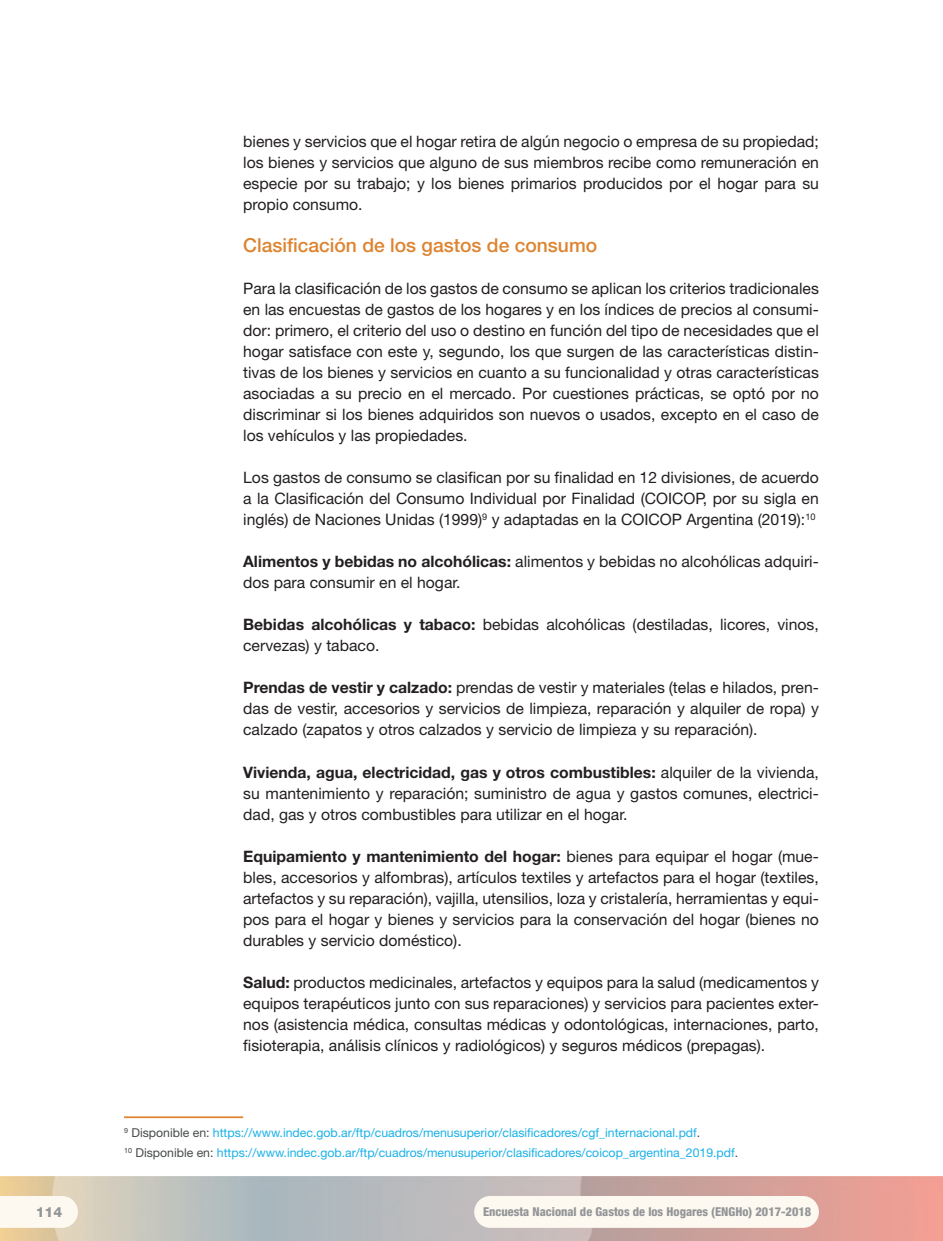
<style>
.page{position:relative;width:943px;height:1241px;background:#fff}
.page>*{position:absolute;margin:0;border:0;box-sizing:border-box;transform-origin:0 0}
.t1{font:500 19.25px "Helvetica Neue LT Std";color:#dd8430}
.t2{font:15.75px/21px "Helvetica Neue LT Std";color:#231f20;text-align:justify}
.t3{font:800 14px "Helvetica Neue LT Std";color:#939598}
.t4{font:12.25px/19.6px "Helvetica Neue LT Std";color:#1ab1e7}
.t5{font:800 condensed 12.25px "Helvetica Neue LT Std";color:#939598}
.s1{font-weight:700}
.s2{color:#474a4b}
</style>
<div class="page">
<svg style="left:0;top:1195px;width:78px;height:32px"></svg>
<div style="left:474px;top:1195px;width:345px;height:32px;background:#fdf9f0;border-radius:16px"></div>
<hr style="left:124px;top:1116px;width:119px;height:1px;background:#dd8430">
<p class="t2" style="left:243px;top:131px;width:577px">bienes y servicios que el hogar retira de algún negocio o empresa de su propiedad; los bienes y servicios que alguno de sus miembros recibe como remuneración en especie por su trabajo; y los bienes primarios producidos por el hogar para su propio consumo.</p>
<p class="t1" style="left:243px;top:234px;width:355px">Clasificación de los gastos de consumo</p>
<p class="t2" style="left:243px;top:278px;width:577px">Para la clasificación de los gastos de consumo se aplican los criterios tradicionales en las encuestas de gastos de los hogares y en los índices de precios al consumi&shy;dor: primero, el criterio del uso o destino en función del tipo de necesidades que el hogar satisface con este y, segundo, los que surgen de las características distin&shy;tivas de los bienes y servicios en cuanto a su funcionalidad y otras características asociadas a su precio en el mercado. Por cuestiones prácticas, se optó por no discriminar si los bienes adquiridos son nuevos o usados, excepto en el caso de los vehículos y las propiedades.</p>
<p class="t2" style="left:243px;top:467px;width:577px">Los gastos de consumo se clasifican por su finalidad en 12 divisiones, de acuerdo a la Clasificación del Consumo Individual por Finalidad (COICOP, por su sigla en inglés) de Naciones Unidas (1999)<sup>9</sup> y adaptadas en la COICOP Argentina (2019):<sup>10</sup></p>
<p class="t2" style="left:243px;top:551px;width:577px"><span class="s1">Alimentos y bebidas no alcohólicas:</span> alimentos y bebidas no alcohólicas adquiri&shy;dos para consumir en el hogar.</p>
<p class="t2" style="left:243px;top:614px;width:577px"><span class="s1">Bebidas alcohólicas y tabaco:</span> bebidas alcohólicas (destiladas, licores, vinos, cervezas) y tabaco.</p>
<p class="t2" style="left:243px;top:677px;width:577px"><span class="s1">Prendas de vestir y calzado:</span> prendas de vestir y materiales (telas e hilados, pren&shy;das de vestir, accesorios y servicios de limpieza, reparación y alquiler de ropa) y calzado (zapatos y otros calzados y servicio de limpieza y su reparación).</p>
<p class="t2" style="left:243px;top:761px;width:577px"><span class="s1">Vivienda, agua, electricidad, gas y otros combustibles:</span> alquiler de la vivienda, su mantenimiento y reparación; suministro de agua y gastos comunes, electrici&shy;dad, gas y otros combustibles para utilizar en el hogar.</p>
<p class="t2" style="left:243px;top:845px;width:577px"><span class="s1">Equipamiento y mantenimiento del hogar:</span> bienes para equipar el hogar (mue&shy;bles, accesorios y alfombras), artículos textiles y artefactos para el hogar (textiles, artefactos y su reparación), vajilla, utensilios, loza y cristalería, herramientas y equi&shy;pos para el hogar y bienes y servicios para la conservación del hogar (bienes no durables y servicio doméstico).</p>
<p class="t2" style="left:243px;top:971px;width:577px"><span class="s1">Salud:</span> productos medicinales, artefactos y equipos para la salud (medicamentos y equipos terapéuticos junto con sus reparaciones) y servicios para pacientes exter&shy;nos (asistencia médica, consultas médicas y odontológicas, internaciones, parto, fisioterapia, análisis clínicos y radiológicos) y seguros médicos (prepagas).</p>
<p class="t4" style="left:124px;top:1122px;width:615px"><sup>9</sup> <span class="s2">Disponible en:</span> https://www.indec.gob.ar/ftp/cuadros/menusuperior/clasificadores/cgf_internacional.pdf<span class="s2">.<br></span><sup>10</sup> <span class="s2">Disponible en:</span> https://www.indec.gob.ar/ftp/cuadros/menusuperior/clasificadores/coicop_argentina_2019.pdf<span class="s2">.</span></p>
<p class="t3" style="left:36px;top:1203px;width:28px">114</p>
<p class="t5" style="left:483px;top:1204px;width:329px">Encuesta Nacional de Gastos de los Hogares (ENGHo) 2017-2018</p>
</div>
